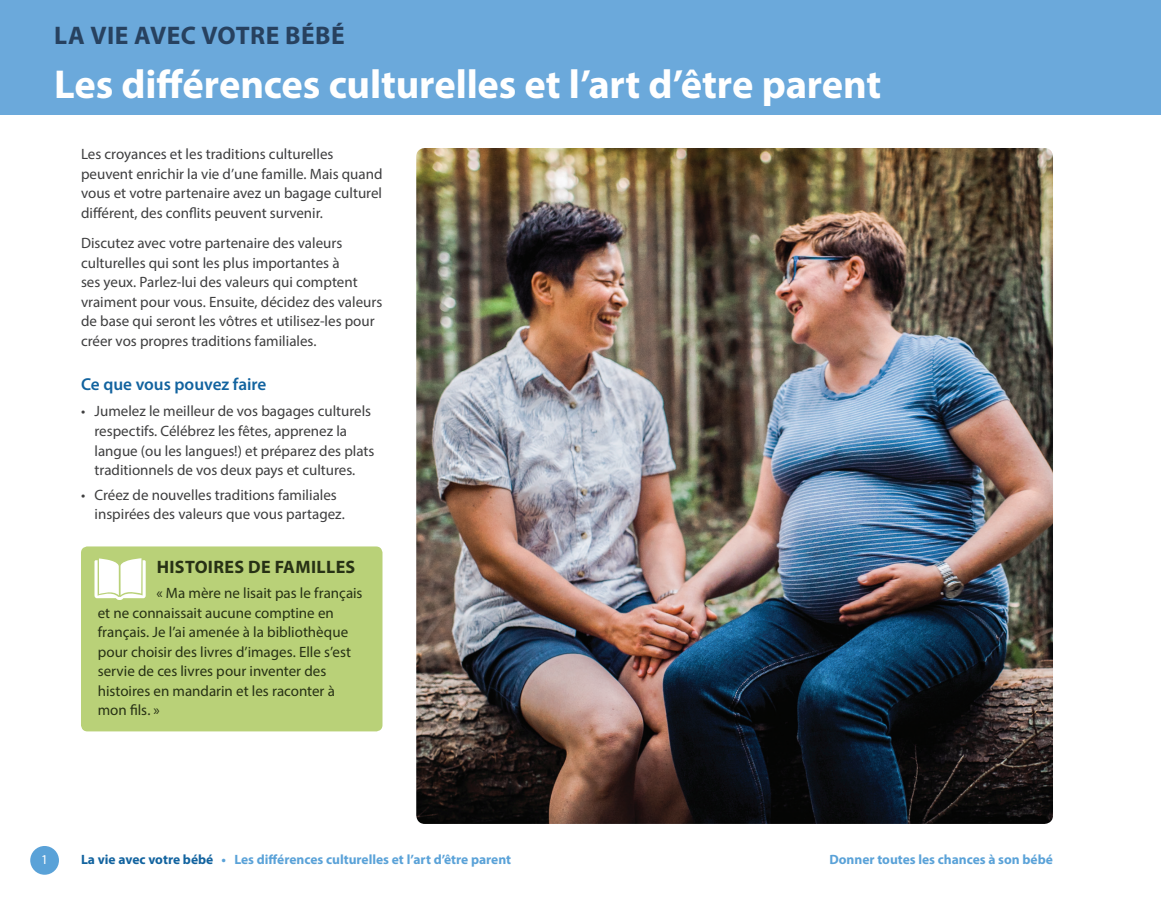
<style>
.page{position:relative;width:1161px;height:905px;background:#fff}
.page>*{position:absolute;margin:0;border:0;box-sizing:border-box;transform-origin:0 0}
.t1{font:700 40.5px "Myriad Pro";letter-spacing:-.005em;color:#fff}
.t2{font:700 25.5px "Myriad Pro";letter-spacing:.015em;color:#27415f}
.t3{font:700 18px "Myriad Pro";letter-spacing:.02em;color:#273115}
.t4{font:600 17.25px "Myriad Pro";color:#12639f}
.t5{font:15px/19.5px "Myriad Pro";color:#3e3e3f}
.t6{font:15px/19.5px "Myriad Pro";color:#273115}
.t7{font:700 13.5px "Myriad Pro";color:#5aa2d8}
.t8{font:13.5px "Myriad Pro";color:#fff}
.s1{color:#12639f}
</style>
<div class="page">
<div style="left:0;top:0;width:1161px;height:114px;background:#6ba9db"></div>
<div style="left:30px;top:846px;width:29px;height:28px;background:#5aa2d8;border-radius:50%"></div>
<div style="left:81px;top:546px;width:301px;height:185px;background:#b9d178;border-radius:6px"></div>
<svg style="left:94px;top:558px;width:52px;height:42px;background:#f0f5e2"></svg>
<img style="left:416px;top:148px;width:637px;height:676px">
<h2 class="t2" style="left:54px;top:19px;width:292px">LA VIE AVEC VOTRE BÉBÉ</h2>
<h1 class="t1" style="left:54px;top:58px;width:829px">Les différences culturelles et l’art d’être parent</h1>
<p class="t5" style="left:81px;top:144px;width:303px">Les croyances et les traditions culturelles peuvent enrichir la vie d’une famille. Mais quand vous et votre partenaire avez un bagage culturel différent, des conflits peuvent survenir.</p>
<p class="t5" style="left:81px;top:233px;width:303px">Discutez avec votre partenaire des valeurs culturelles qui sont les plus importantes à<br>ses yeux. Parlez‑lui des valeurs qui comptent vraiment pour vous. Ensuite, décidez des valeurs de base qui seront les vôtres et utilisez‑les pour créer vos propres traditions familiales.</p>
<p class="t4" style="left:81px;top:373px;width:187px">Ce que vous pouvez faire</p>
<p class="t5" style="left:95px;top:401px;width:281px;text-indent:-14px">• Jumelez le meilleur de vos bagages culturels respectifs. Célébrez les fêtes, apprenez la langue (ou les langues!) et préparez des plats traditionnels de vos deux pays et cultures.</p>
<p class="t5" style="left:95px;top:485px;width:252px;text-indent:-14px">• Créez de nouvelles traditions familiales inspirées des valeurs que vous partagez.</p>
<p class="t3" style="left:157px;top:555px;width:200px">HISTOIRES DE FAMILLES</p>
<p class="t6" style="left:98px;top:583px;width:266px;text-indent:59px">« Ma mère ne lisait pas le français et ne connaissait aucune comptine en français. Je l’ai amenée à la bibliothèque pour choisir des livres d’images. Elle s’est servie de ces livres pour inventer des histoires en mandarin et les raconter à mon fils. »</p>
<p class="t8" style="left:41px;top:851px;width:8px">1</p>
<p class="t7" style="left:81px;top:851px;width:432px"><span class="s1">La vie avec votre bébé</span> • Les différences culturelles et l’art d’être parent</p>
<p class="t7" style="left:829px;top:851px;width:225px">Donner toutes les chances à son bébé</p>
</div>
